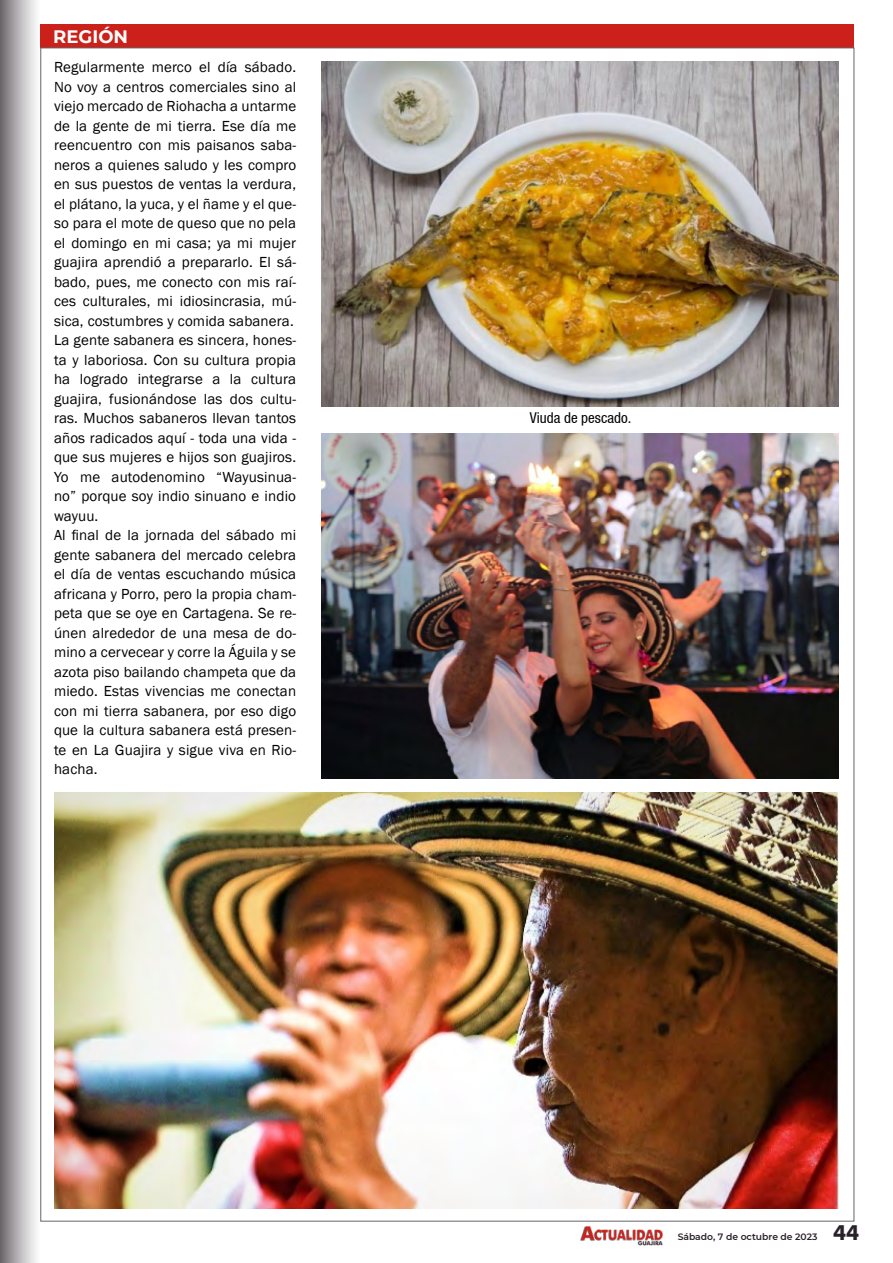
<style>
.page{position:relative;width:893px;height:1263px;background:#fff}
.page>*{position:absolute;margin:0;border:0;box-sizing:border-box;transform-origin:0 0}
.t1{font:700 21px "Futura BT";color:#292129}
.t2{font:700 18px "Montserrat";color:#fff}
.t3{font:15px/19.5px "Franklin Gothic";letter-spacing:.01em;color:#000}
.t4{font:condensed 15px "Helvetica 57";color:#000}
.t5{font:600 9.15px "Montserrat";color:#292129}
</style>
<div class="page">
<div style="left:40px;top:24px;width:814px;height:24px;background:#cc211a"></div>
<img style="left:580px;top:1226px;width:83px;height:20px">
<div style="left:0;top:0;width:40px;height:1263px;background:linear-gradient(to right,#6f6a6f,#fff)"></div>
<img style="left:54px;top:792px;width:785px;height:417px">
<img style="left:322px;top:62px;width:517px;height:344px">
<img style="left:322px;top:434px;width:517px;height:344px">
<p class="t2" style="left:53px;top:23px;width:76px">REGIÓN</p>
<p class="t3" style="left:54px;top:58px;width:244px">Regularmente merco el día sábado.<br>No voy a centros comerciales sino al viejo mercado de Riohacha a untarme de la gente de mi tierra. Ese día me reencuentro con mis paisanos saba&shy;neros a quienes saludo y les compro en sus puestos de ventas la verdura, el plátano, la yuca, y el ñame y el que&shy;so para el mote de queso que no pela el domingo en mi casa; ya mi mujer guajira aprendió a prepararlo. El sá&shy;bado, pues, me conecto con mis raí&shy;ces culturales, mi idiosincrasia, mú&shy;sica, costumbres y comida sabanera.<br>La gente sabanera es sincera, hones&shy;ta y laboriosa. Con su cultura propia ha logrado integrarse a la cultura guajira, fusionándose las dos cultu&shy;ras. Muchos sabaneros llevan tantos años radicados aquí - toda una vida - que sus mujeres e hijos son guajiros.<br>Yo me autodenomino “Wayusinua&shy;no” porque soy indio sinuano e indio wayuu.<br>Al final de la jornada del sábado mi gente sabanera del mercado celebra el día de ventas escuchando música africana y Porro, pero la propia cham&shy;peta que se oye en Cartagena. Se re&shy;únen alrededor de una mesa de do&shy;mino a cervecear y corre la Águila y se azota piso bailando champeta que da miedo. Estas vivencias me conectan con mi tierra sabanera, por eso digo que la cultura sabanera está presen&shy;te en La Guajira y sigue viva en Rio&shy;hacha.</p>
<p class="t4" style="left:530px;top:409px;width:103px">Viuda de pescado.</p>
<p class="t5" style="left:678px;top:1230px;width:141px">Sábado, 7 de octubre de 2023</p>
<h1 class="t1" style="left:833px;top:1220px;width:28px">44</h1>
</div>
